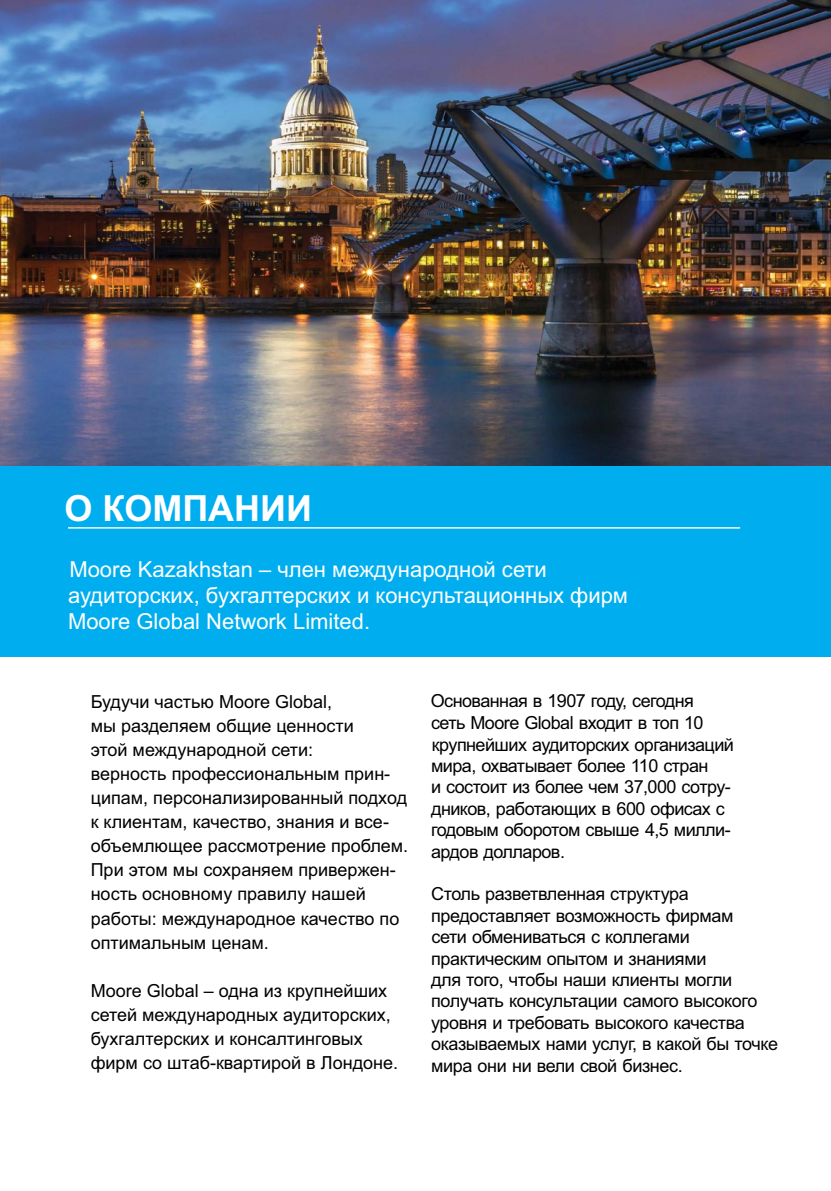
<style>
.page{position:relative;width:831px;height:1191px;background:#fff}
.page>*{position:absolute;margin:0;border:0;box-sizing:border-box;transform-origin:0 0}
.t1{font:700 36px "Arial";color:#fff}
.t2{font:22px/26.4px "Arial";color:#fff}
.t3{font:18px/21.4px "Arial";letter-spacing:-.02em;color:#000}
.t4{font:18px/24px "Arial";color:#000}
.t5{font:17.8px "Arial";color:#000}
</style>
<div class="page">
<img style="left:0;top:0;width:831px;height:466px">
<div style="left:0;top:466px;width:831px;height:191px;background:#00aeef"></div>
<hr style="left:68px;top:527px;width:672px;height:1px;background:#fff">
<h1 class="t1" style="left:64px;top:494px;width:249px">О КОМПАНИИ</h1>
<p class="t2" style="left:69px;top:558px;width:479px">Moore Kazakhstan – член международной сети</p>
<p class="t2" style="left:68px;top:584px;width:561px">аудиторских, бухгалтерских и консультационных фирм<br>Moore Global Network Limited.</p>
<p class="t4" style="left:91px;top:691px;width:243px">Будучи частью Moore Global,</p>
<p class="t5" style="left:91px;top:718px;width:265px">мы разделяем общие ценности</p>
<p class="t4" style="left:91px;top:739px;width:319px">этой международной сети:<br>верность профессиональным прин&shy;ципам, персонализированный подход к клиентам, качество, знания и все&shy;объемлющее рассмотрение проблем.<br>При этом мы сохраняем привержен&shy;ность основному правилу нашей работы: международное качество по оптимальным ценам.</p>
<p class="t4" style="left:91px;top:980px;width:309px">Moore Global – одна из крупнейших сетей международных аудиторских, бухгалтерских и консалтинговых фирм со штаб-квартирой в Лондоне.</p>
<p class="t3" style="left:431px;top:692px;width:305px">Основанная в 1907 году, сегодня<br>сеть Moore Global входит в топ 10 крупнейших аудиторских организаций мира, охватывает более 110 стран<br>и состоит из более чем 37,000 сотру&shy;дников, работающих в 600 офисах с годовым оборотом свыше 4,5 милли&shy;ардов долларов.</p>
<p class="t3" style="left:431px;top:885px;width:349px">Столь разветвленная структура предоставляет возможность фирмам<br>сети обмениваться с коллегами практическим опытом и знаниями<br>для того, чтобы наши клиенты могли получать консультации самого высокого уровня и требовать высокого качества оказываемых нами услуг, в какой бы точке мира они ни вели свой бизнес.</p>
</div>
